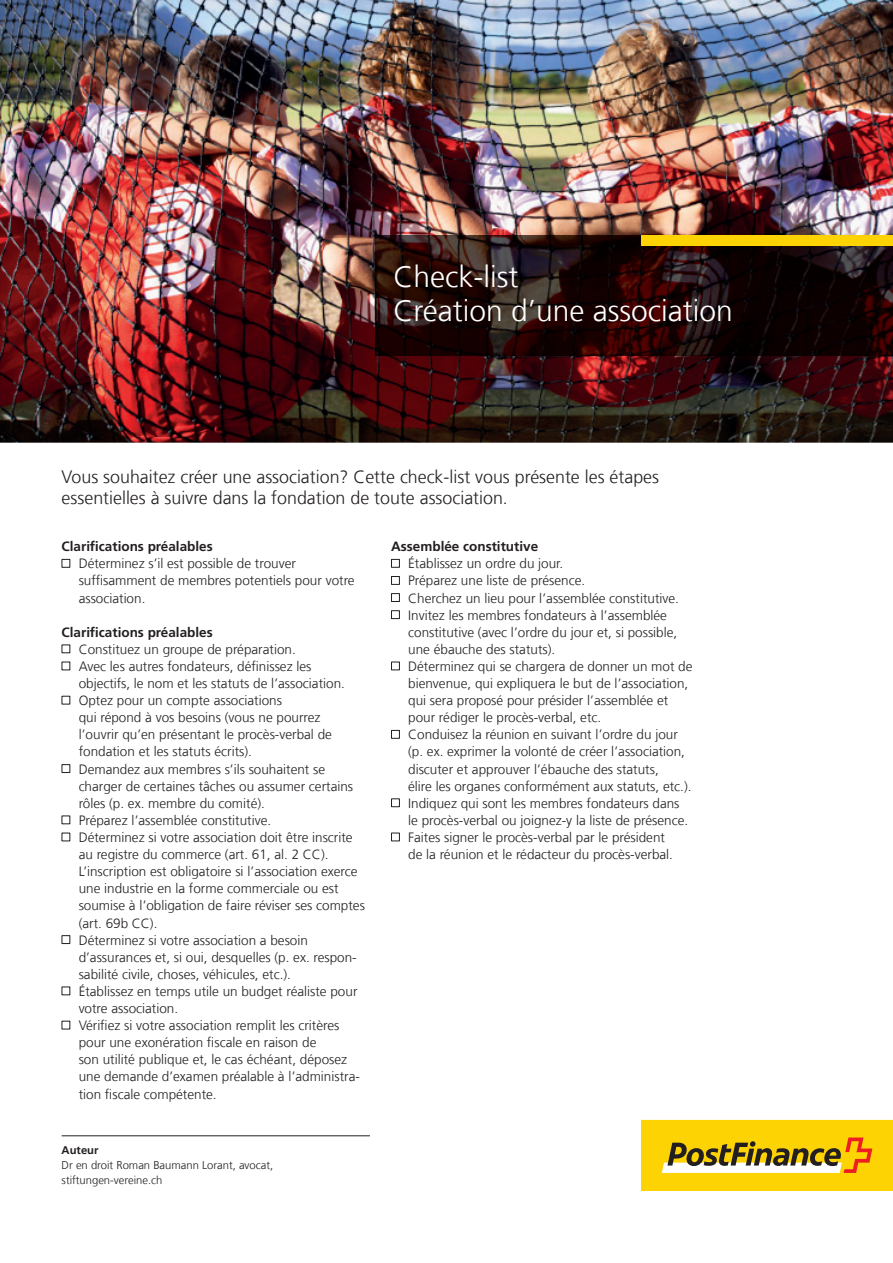
<style>
.page{position:relative;width:893px;height:1263px;background:#fff}
.page>*{position:absolute;margin:0;border:0;box-sizing:border-box;transform-origin:0 0}
.t1{font:300 30px/34px "Frutiger LT Com";color:#fff}
.t2{font:300 18px/21.3px "Frutiger LT Com";color:#231f20}
.t3{font:300 13.5px/17.1px "Frutiger LT Com";color:#231f20}
.t4{font:700 13.5px "Frutiger LT Com";color:#231f20}
.t5{font:300 11.25px/14.9px "Frutiger LT Com";color:#231f20}
.t6{font:700 11.25px "Frutiger LT Com";color:#231f20}
</style>
<div class="page">
<svg style="left:641px;top:1120px;width:252px;height:71px;background:#e7c11c"></svg>
<img style="left:0;top:0;width:893px;height:443px">
<img style="left:375px;top:235px;width:518px;height:120px">
<div style="left:641px;top:235px;width:252px;height:10px;background:#fed304"></div>
<div style="left:62px;top:559px;width:8px;height:9px;border:1px solid #231f20"></div>
<div style="left:62px;top:764px;width:8px;height:9px;border:1px solid #231f20"></div>
<div style="left:62px;top:935px;width:8px;height:9px;border:1px solid #231f20"></div>
<div style="left:391px;top:559px;width:9px;height:9px;border:1px solid #231f20"></div>
<div style="left:391px;top:576px;width:9px;height:9px;border:1px solid #231f20"></div>
<div style="left:391px;top:593px;width:9px;height:9px;border:1px solid #231f20"></div>
<div style="left:391px;top:610px;width:9px;height:9px;border:1px solid #231f20"></div>
<div style="left:391px;top:662px;width:9px;height:8px;border:1px solid #231f20"></div>
<div style="left:391px;top:730px;width:9px;height:9px;border:1px solid #231f20"></div>
<div style="left:391px;top:798px;width:9px;height:9px;border:1px solid #231f20"></div>
<div style="left:391px;top:833px;width:9px;height:8px;border:1px solid #231f20"></div>
<hr style="left:62px;top:1135px;width:308px;height:1px;background:#231f20">
<h1 class="t1" style="left:393px;top:260px;width:341px">Check-list<br>Création d’une association</h1>
<h2 class="t2" style="left:62px;top:466px;width:599px">Vous souhaitez créer une association? Cette check-list vous présente les étapes essentielles à suivre dans la fondation de toute association.</h2>
<p class="t4" style="left:62px;top:539px;width:153px">Clarifications préalables</p>
<p class="t3" style="left:79px;top:555px;width:278px">Déterminez s’il est possible de trouver suffisamment de membres potentiels pour votre association.</p>
<p class="t4" style="left:62px;top:624px;width:153px">Clarifications préalables</p>
<p class="t3" style="left:79px;top:641px;width:288px">Constituez un groupe de préparation.<br>Avec les autres fondateurs, définissez les objectifs, le nom et les statuts de l’association.<br>Optez pour un compte associations<br>qui répond à vos besoins (vous ne pourrez<br>l’ouvrir qu’en présentant le procès-verbal de fondation et les statuts écrits).<br>Demandez aux membres s’ils souhaitent se charger de certaines tâches ou assumer certains rôles (p. ex. membre du comité).<br>Préparez l’assemblée constitutive.<br>Déterminez si votre association doit être inscrite au registre du commerce (art. 61, al. 2 CC).<br>L’inscription est obligatoire si l’association exerce une industrie en la forme commerciale ou est soumise à l’obligation de faire réviser ses comptes (art. 69b CC).<br>Déterminez si votre association a besoin d’assurances et, si oui, desquelles (p. ex. respon&shy;sabilité civile, choses, véhicules, etc.).<br>Établissez en temps utile un budget réaliste pour votre association.<br>Vérifiez si votre association remplit les critères pour une exonération fiscale en raison de<br>son utilité publique et, le cas échéant, déposez une demande d’examen préalable à l’administra&shy;tion fiscale compétente.</p>
<p class="t6" style="left:62px;top:1144px;width:38px">Auteur</p>
<p class="t5" style="left:62px;top:1158px;width:213px">Dr en droit Roman Baumann Lorant, avocat, stiftungen-vereine.ch</p>
<p class="t4" style="left:391px;top:539px;width:149px">Assemblée constitutive</p>
<p class="t3" style="left:408px;top:555px;width:286px">Établissez un ordre du jour.<br>Préparez une liste de présence.<br>Cherchez un lieu pour l’assemblée constitutive.<br>Invitez les membres fondateurs à l’assemblée constitutive (avec l’ordre du jour et, si possible, une ébauche des statuts).<br>Déterminez qui se chargera de donner un mot de bienvenue, qui expliquera le but de l’association, qui sera proposé pour présider l’assemblée et pour rédiger le procès-verbal, etc.<br>Conduisez la réunion en suivant l’ordre du jour (p. ex. exprimer la volonté de créer l’association, discuter et approuver l’ébauche des statuts,<br>élire les organes conformément aux statuts, etc.).<br>Indiquez qui sont les membres fondateurs dans le procès-verbal ou joignez-y la liste de présence.<br>Faites signer le procès-verbal par le président<br>de la réunion et le rédacteur du procès-verbal.</p>
</div>
